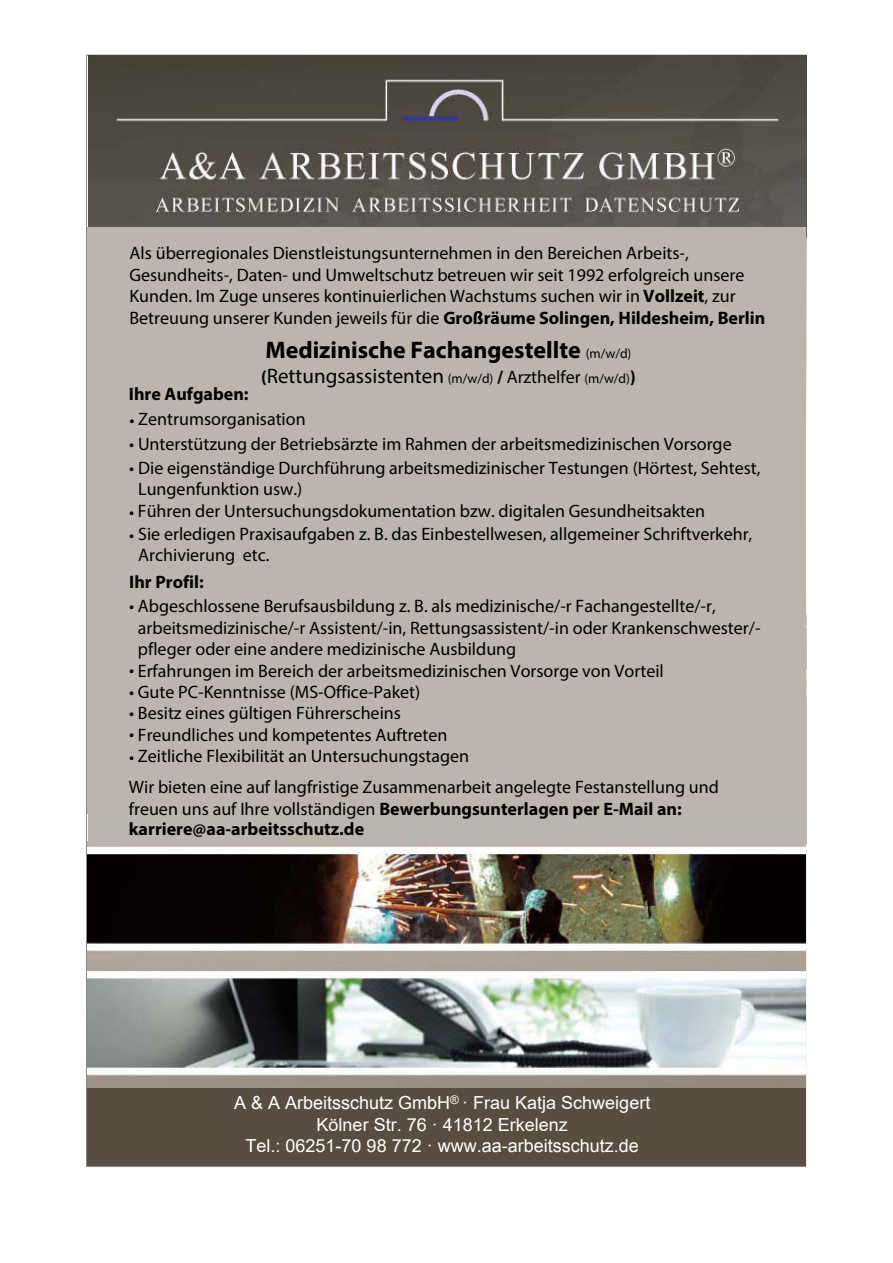
<style>
.page{position:relative;width:893px;height:1263px;background:#fff}
.page>*{position:absolute;margin:0;border:0;box-sizing:border-box;transform-origin:0 0}
.t1{font:700 24px "Myriad Pro";color:#000}
.t2{font:21px "Myriad Pro";color:#000}
.t3{font:18px/21.5px "Myriad Pro";color:#000}
.t4{font:700 18px/20.1px "Myriad Pro";color:#000}
.t5{font:18px/21.6px "Arial";color:#fff;text-align:center}
.s1{font-weight:700}
.s2{font-weight:400;font-size:13.5px}
.s3{font-weight:700;font-size:18px}
.s4{font-size:13.5px}
.s5{font-size:18px}
.s6{font-weight:400}
</style>
<div class="page">
<img style="left:88px;top:55px;width:718px;height:789px">
<div style="left:87px;top:1067px;width:718px;height:99px;background:#584e40"></div>
<img style="left:87px;top:841px;width:718px;height:246px">
<div style="left:87px;top:228px;width:718px;height:586px;background:#bcb5ad"></div>
<p class="t3" style="left:130px;top:242px;width:637px">Als überregionales Dienstleistungsunternehmen in den Bereichen Arbeits-, Gesundheits-, Daten- und Umweltschutz betreuen wir seit 1992 erfolgreich unsere Kunden. Im Zuge unseres kontinuierlichen Wachstums suchen wir in <span class="s1">Vollzeit</span>, zur Betreuung unserer Kunden jeweils für die <span class="s1">Großräume Solingen, Hildesheim, Berlin</span></p>
<h1 class="t1" style="left:265px;top:334px;width:367px">Medizinische Fachangestellte <span class="s2">(m/w/d)</span></h1>
<p class="t2" style="left:261px;top:363px;width:376px"><span class="s3">(</span>Rettungsassistenten <span class="s4">(m/w/d)</span> <span class="s3">/</span> <span class="s5">Arzthelfer</span> <span class="s4">(m/w/d)</span><span class="s3">)</span></p>
<p class="t4" style="left:129px;top:384px;width:121px">Ihre Aufgaben:</p>
<p class="t3" style="left:129px;top:433px;width:604px">• Unterstützung der Betriebsärzte im Rahmen der arbeitsmedizinischen Vorsorge</p>
<p class="t3" style="left:138px;top:457px;width:624px;line-height:20.9px;text-indent:-9px">• Die eigenständige Durchführung arbeitsmedizinischer Testungen (Hörtest, Sehtest,<br>Lungenfunktion usw.)</p>
<p class="t3" style="left:129px;top:500px;width:577px">• Führen der Untersuchungsdokumentation bzw. digitalen Gesundheitsakten</p>
<p class="t3" style="left:138px;top:523px;width:616px;line-height:20.9px;text-indent:-9px">• Sie erledigen Praxisaufgaben z. B. das Einbestellwesen, allgemeiner Schriftverkehr,<br>Archivierung etc.</p>
<p class="t4" style="left:129px;top:571px;width:76px">Ihr Profil:</p>
<p class="t3" style="left:138px;top:595px;width:624px;text-indent:-9px">• Abgeschlossene Berufsausbildung z. B. als medizinische/-r Fachangestellte/-r, arbeitsmedizinische/-r Assistent/-in, Rettungsassistent/-in oder Krankenschwester/- pfleger oder eine andere medizinische Ausbildung</p>
<p class="t3" style="left:129px;top:660px;width:536px">• Erfahrungen im Bereich der arbeitsmedizinischen Vorsorge von Vorteil</p>
<p class="t3" style="left:129px;top:681px;width:293px">• Gute PC-Kenntnisse (MS-Office-Paket)</p>
<p class="t3" style="left:129px;top:702px;width:273px">• Besitz eines gültigen Führerscheins</p>
<p class="t3" style="left:129px;top:724px;width:320px">• Freundliches und kompetentes Auftreten</p>
<p class="t3" style="left:129px;top:740px;width:591px;line-height:31.7px">• Zeitliche Flexibilität an Untersuchungstagen<br>Wir bieten eine auf langfristige Zusammenarbeit angelegte Festanstellung und</p>
<p class="t4" style="left:129px;top:798px;width:554px"><span class="s6">freuen uns auf Ihre vollständigen</span> Bewerbungsunterlagen per E-Mail an: karriere@aa-arbeitsschutz.de</p>
<p class="t3" style="left:130px;top:408px;width:178px">• Zentrumsorganisation</p>
<p class="t5" style="left:234px;top:1092px;width:418px">A &amp; A Arbeitsschutz GmbH<sup>®</sup> · Frau Katja Schweigert<br>Kölner Str. 76 · 41812 Erkelenz<br>Tel.: 06251-70 98 772 · www.aa-arbeitsschutz.de</p>
</div>
